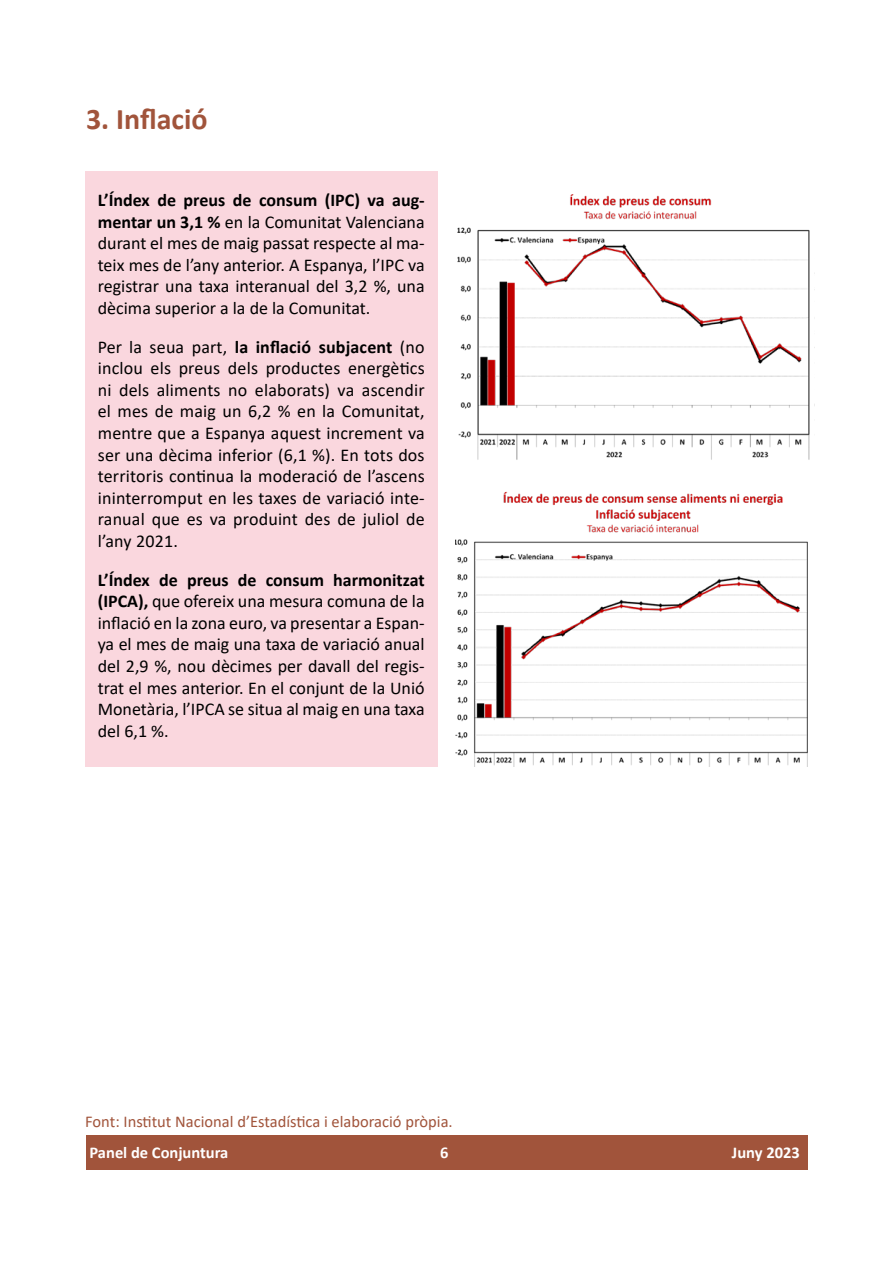
<style>
.page{position:relative;width:893px;height:1263px;background:#fff}
.page>*{position:absolute;margin:0;border:0;box-sizing:border-box;transform-origin:0 0}
.t1{font:700 30px "Calibri";color:#a1543b}
.t2{font:18px/21.6px "Calibri";color:#000;text-align:justify}
.t3{font:16.5px "Calibri";color:#a1543b}
.t4{font:700 16.5px "Calibri";color:#fff}
.s1{font-weight:700}
</style>
<div class="page">
<div style="left:86px;top:1135px;width:721px;height:34px;background:#a1543b"></div>
<img style="left:457px;top:194px;width:353px;height:266px">
<img style="left:455px;top:491px;width:353px;height:275px">
<div style="left:85px;top:171px;width:352px;height:595px;background:#fad7de"></div>
<h1 class="t1" style="left:86px;top:98px;width:123px">3. Inflació</h1>
<p class="t2" style="left:98px;top:189px;width:328px"><span class="s1">L’Índex de preus de consum (IPC) va aug&shy;mentar un 3,1 %</span> en la Comunitat Valenciana durant el mes de maig passat respecte al ma&shy;teix mes de l’any anterior. A Espanya, l’IPC va registrar una taxa interanual del 3,2 %, una dècima superior a la de la Comunitat.</p>
<p class="t2" style="left:98px;top:335px;width:328px">Per la seua part, <span class="s1">la inflació subjacent</span> (no inclou els preus dels productes energètics ni dels aliments no elaborats) va ascendir el mes de maig un 6,2 % en la Comunitat, mentre que a Espanya aquest increment va ser una dècima inferior (6,1 %). En tots dos territoris continua la moderació de l’ascens ininterromput en les taxes de variació inte&shy;ranual que es va produint des de juliol de l’any 2021.</p>
<p class="t2" style="left:98px;top:568px;width:328px"><span class="s1">L’Índex de preus de consum harmonitzat (IPCA),</span> que ofereix una mesura comuna de la inflació en la zona euro, va presentar a Espan&shy;ya el mes de maig una taxa de variació anual del 2,9 %, nou dècimes per davall del regis&shy;trat el mes anterior. En el conjunt de la Unió Monetària, l’IPCA se situa al maig en una taxa del 6,1 %.</p>
<p class="t3" style="left:85px;top:1110px;width:369px">Font: Institut Nacional d’Estadística i elaboració pròpia.</p>
<p class="t4" style="left:90px;top:1141px;width:140px">Panel de Conjuntura</p>
<p class="t4" style="left:440px;top:1141px;width:10px">6</p>
<p class="t4" style="left:732px;top:1141px;width:69px">Juny 2023</p>
</div>
